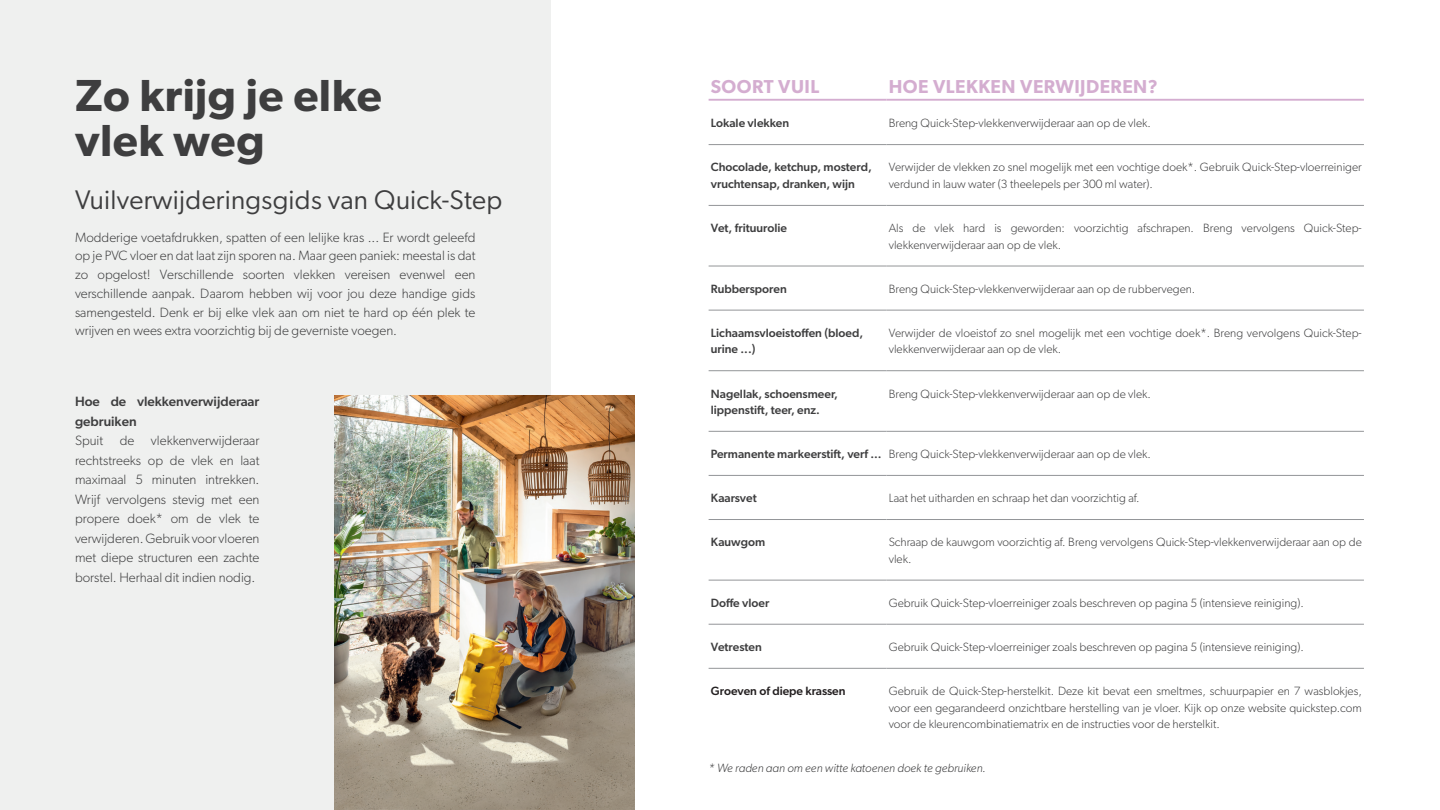
<style>
.page{position:relative;width:1440px;height:810px;background:#fff}
.page>*{position:absolute;margin:0;border:0;box-sizing:border-box;transform-origin:0 0}
.t1{font:600 45px/45px "Gibson";letter-spacing:.01em;color:#3e3e3f}
.t2{font:27px "Gibson";letter-spacing:.01em;color:#3e3e3f}
.t3{font:600 18.75px "Gibson";letter-spacing:.025em;color:#d4add0}
.t4{font:300 13.5px/19.5px "Gibson";color:#3e3e3f;text-align:justify}
.t5{font:500 13.5px/19.5px "Gibson";color:#3e3e3f}
.t6{font:300 12px/16.5px "Gibson";color:#3e3e3f}
.t7{font:500 12px/16.5px "Gibson";color:#3e3e3f}
.t8{font:italic 300 12px "Gibson";letter-spacing:-.005em;color:#3e3e3f}
.t9{font:500 12px "Gibson";color:#231f20}
.s1{font-weight:500}
</style>
<div class="page">
<div style="left:0;top:0;width:551px;height:810px;background:#eff0ef"></div>
<img style="left:334px;top:395px;width:301px;height:415px">
<hr style="left:709px;top:144px;width:177px;height:1px;background:#939598">
<hr style="left:886px;top:144px;width:478px;height:1px;background:#939598">
<hr style="left:709px;top:205px;width:177px;height:1px;background:#939598">
<hr style="left:886px;top:205px;width:478px;height:1px;background:#939598">
<hr style="left:709px;top:266px;width:177px;height:1px;background:#939598">
<hr style="left:886px;top:266px;width:478px;height:1px;background:#939598">
<hr style="left:709px;top:310px;width:177px;height:1px;background:#939598">
<hr style="left:886px;top:310px;width:478px;height:1px;background:#939598">
<hr style="left:709px;top:371px;width:177px;height:1px;background:#939598">
<hr style="left:886px;top:371px;width:478px;height:1px;background:#939598">
<hr style="left:709px;top:431px;width:177px;height:1px;background:#939598">
<hr style="left:886px;top:431px;width:478px;height:1px;background:#939598">
<hr style="left:709px;top:475px;width:177px;height:1px;background:#939598">
<hr style="left:886px;top:475px;width:478px;height:1px;background:#939598">
<hr style="left:709px;top:624px;width:177px;height:1px;background:#939598">
<hr style="left:886px;top:624px;width:478px;height:1px;background:#939598">
<hr style="left:709px;top:668px;width:177px;height:1px;background:#939598">
<hr style="left:886px;top:668px;width:478px;height:1px;background:#939598">
<hr style="left:709px;top:519px;width:177px;height:1px;background:#939598">
<hr style="left:886px;top:519px;width:478px;height:1px;background:#939598">
<hr style="left:709px;top:580px;width:177px;height:1px;background:#939598">
<hr style="left:886px;top:580px;width:478px;height:1px;background:#939598">
<hr style="left:709px;top:99px;width:177px;height:2px;background:#d4add0">
<hr style="left:886px;top:99px;width:478px;height:2px;background:#d4add0">
<h1 class="t1" style="left:75px;top:72px;width:309px">Zo krijg je elke vlek weg</h1>
<h2 class="t2" style="left:75px;top:184px;width:429px">Vuilverwijderingsgids van Quick-Step</h2>
<p class="t4" style="left:75px;top:227px;width:402px;line-height:18.8px">Modderige voetafdrukken, spatten of een lelijke kras ... Er wordt geleefd op je PVC vloer en dat laat zijn sporen na. Maar geen paniek: meestal is dat zo opgelost! Verschillende soorten vlekken vereisen evenwel een verschillende aanpak. Daarom hebben wij voor jou deze handige gids samengesteld. Denk er bij elke vlek aan om niet te hard op één plek te wrijven en wees extra voorzichtig bij de geverniste voegen.</p>
<p class="t5" style="left:75px;top:392px;width:186px">Hoe de vlekkenverwijderaar gebruiken</p>
<p class="t4" style="left:75px;top:431px;width:186px">Spuit de vlekkenverwijderaar rechtstreeks op de vlek en laat maximaal 5 minuten intrekken.<br>Wrijf vervolgens stevig met een propere doek* om de vlek te verwijderen. Gebruik voor vloeren met diepe structuren een zachte borstel. Herhaal dit indien nodig.</p>
<h3 class="t3" style="left:711px;top:75px;width:110px">SOORT VUIL</h3>
<h3 class="t3" style="left:889px;top:75px;width:271px">HOE VLEKKEN VERWIJDEREN?</h3>
<p class="t7" style="left:711px;top:115px;width:80px">Lokale vlekken</p>
<p class="t6" style="left:889px;top:115px;width:264px">Breng Quick-Step-vlekkenverwijderaar aan op de vlek.</p>
<p class="t7" style="left:711px;top:159px;width:163px">Chocolade, ketchup, mosterd, vruchtensap, dranken, wijn</p>
<p class="t6" style="left:889px;top:159px;width:475px">Verwijder de vlekken zo snel mogelijk met een vochtige doek*. Gebruik Quick-Step-vloerreiniger verdund in lauw water (3 theelepels per 300 ml water).</p>
<p class="t7" style="left:711px;top:220px;width:78px">Vet, frituurolie</p>
<p class="t6" style="left:889px;top:220px;width:475px">Als de vlek hard is geworden: voorzichtig afschrapen. Breng vervolgens Quick-Step&shy;vlekkenverwijderaar aan op de vlek.</p>
<p class="t7" style="left:711px;top:280px;width:78px">Rubbersporen</p>
<p class="t6" style="left:889px;top:280px;width:308px">Breng Quick-Step-vlekkenverwijderaar aan op de rubbervegen.</p>
<p class="t7" style="left:711px;top:324px;width:154px">Lichaamsvloeistoffen (bloed, urine ...)</p>
<p class="t6" style="left:889px;top:324px;width:475px">Verwijder de vloeistof zo snel mogelijk met een vochtige doek*. Breng vervolgens Quick-Step&shy;vlekkenverwijderaar aan op de vlek.</p>
<p class="t7" style="left:711px;top:385px;width:129px">Nagellak, schoensmeer, lippenstift, teer, enz.</p>
<p class="t6" style="left:889px;top:385px;width:264px">Breng Quick-Step-vlekkenverwijderaar aan op de vlek.</p>
<p class="t6" style="left:711px;top:446px;width:442px"><span class="s1">Permanente markeerstift, verf ...</span> Breng Quick-Step-vlekkenverwijderaar aan op de vlek.</p>
<p class="t7" style="left:711px;top:490px;width:47px">Kaarsvet</p>
<p class="t6" style="left:889px;top:490px;width:252px">Laat het uitharden en schraap het dan voorzichtig af.</p>
<p class="t7" style="left:711px;top:534px;width:56px">Kauwgom</p>
<p class="t6" style="left:889px;top:534px;width:475px">Schraap de kauwgom voorzichtig af. Breng vervolgens Quick-Step-vlekkenverwijderaar aan op de vlek.</p>
<p class="t7" style="left:711px;top:594px;width:60px">Doffe vloer</p>
<p class="t6" style="left:889px;top:594px;width:417px">Gebruik Quick-Step-vloerreiniger zoals beschreven op pagina 5 (intensieve reiniging).</p>
<p class="t7" style="left:711px;top:638px;width:53px">Vetresten</p>
<p class="t6" style="left:889px;top:639px;width:417px">Gebruik Quick-Step-vloerreiniger zoals beschreven op pagina 5 (intensieve reiniging).</p>
<p class="t9" style="left:711px;top:684px;width:136px">Groeven of diepe krassen</p>
<p class="t6" style="left:889px;top:683px;width:475px;text-align:justify">Gebruik de Quick-Step-herstelkit. Deze kit bevat een smeltmes, schuurpapier en 7 wasblokjes, voor een gegarandeerd onzichtbare herstelling van je vloer. Kijk op onze website quickstep.com voor de kleurencombinatiematrix en de instructies voor de herstelkit.</p>
<p class="t8" style="left:709px;top:761px;width:279px">* We raden aan om een witte katoenen doek te gebruiken.</p>
</div>
